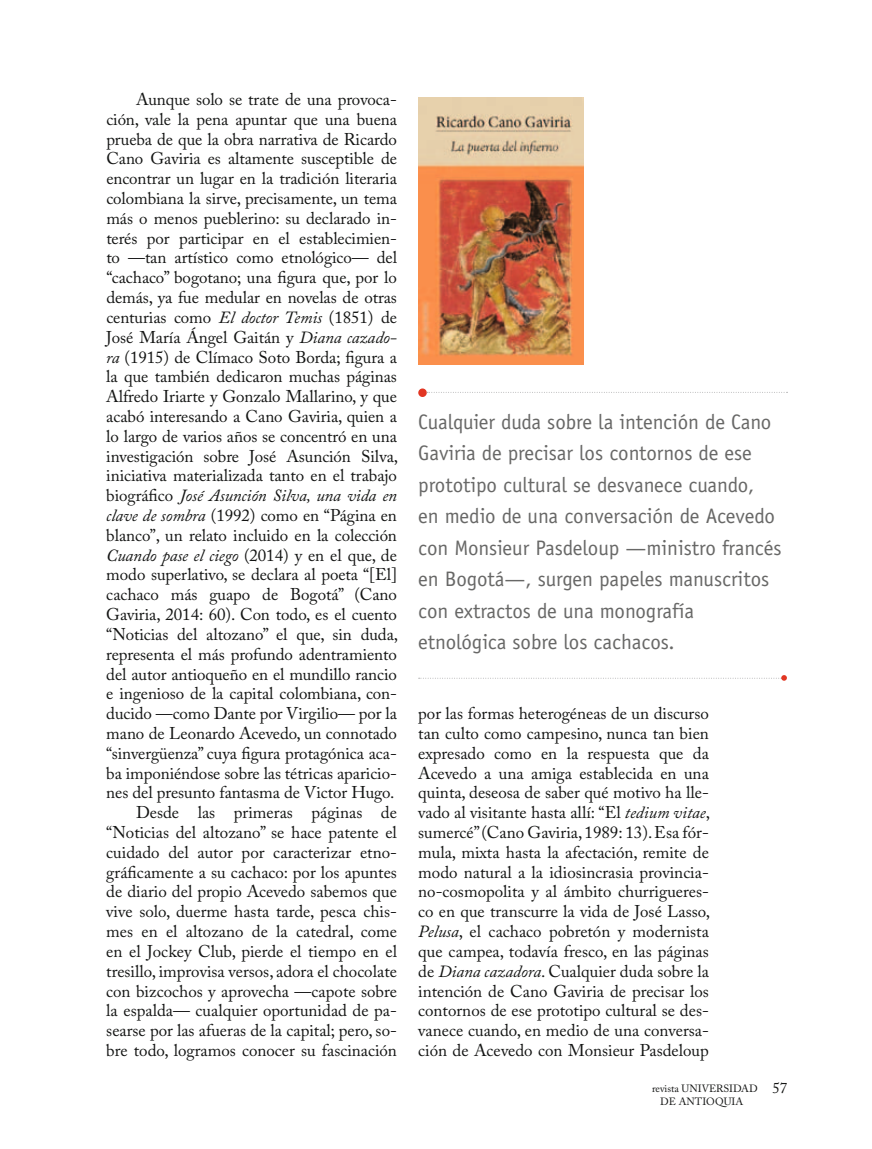
<style>
.page{position:relative;width:872px;height:1149px;background:#fff}
.page>*{position:absolute;margin:0;border:0;box-sizing:border-box;transform-origin:0 0}
.t1{font:21px/31.5px "Officina Sans";letter-spacing:-.005em;color:#686867}
.t2{font:16.95px/19.8px "Adobe Caslon Pro";letter-spacing:-.005em;color:#131413;text-align:right}
.t3{font:15px "Adobe Caslon Pro";color:#131413}
.t4{font:10.5px/12.6px "Adobe Caslon Pro";color:#131413;text-align:center}
.s1{font-style:italic}
</style>
<div class="page">
<div style="left:418px;top:388px;width:9px;height:9px;background:#e23623;border-radius:50%"></div>
<svg style="left:427px;top:392px;width:360px;height:1px"></svg>
<svg style="left:418px;top:675px;width:369px;height:5px"></svg>
<img style="left:418px;top:97px;width:166px;height:267px">
<p class="t2" style="left:106px;top:89px;width:293px">Aunque solo se trate de una provoca&shy;ción, vale la pena apuntar que una buena prueba de que la obra narrativa de Ricardo Cano Gaviria es altamente susceptible de encontrar un lugar en la tradición literaria colombiana la sirve, precisamente, un tema más o menos pueblerino: su declarado in&shy;terés por participar en el establecimien&shy;to —tan artístico como etnológico— del “cachaco” bogotano; una figura que, por lo demás, ya fue medular en novelas de otras centurias como <span class="s1">El doctor Temis</span> (1851) de José María Ángel Gaitán y <span class="s1">Diana cazado&shy;ra</span> (1915) de Clímaco Soto Borda; figura a la que también dedicaron muchas páginas Alfredo Iriarte y Gonzalo Mallarino, y que acabó interesando a Cano Gaviria, quien a lo largo de varios años se concentró en una investigación sobre José Asunción Silva, iniciativa materializada tanto en el trabajo biográfico <span class="s1">José Asunción Silva, una vida en clave de sombra</span> (1992) como en “Página en blanco”, un relato incluido en la colección <span class="s1">Cuando pase el ciego</span> (2014) y en el que, de modo superlativo, se declara al poeta “[El] cachaco más guapo de Bogotá” (Cano Gaviria, 2014: 60). Con todo, es el cuento “Noticias del altozano” el que, sin duda, representa el más profundo adentramiento del autor antioqueño en el mundillo rancio e ingenioso de la capital colombiana, con&shy;ducido —como Dante por Virgilio— por la mano de Leonardo Acevedo, un connotado “sinvergüenza” cuya figura protagónica aca&shy;ba imponiéndose sobre las tétricas aparicio&shy;nes del presunto fantasma de Victor Hugo.<br>Desde las primeras páginas de “Noticias del altozano” se hace patente el cuidado del autor por caracterizar etno&shy;gráficamente a su cachaco: por los apuntes de diario del propio Acevedo sabemos que vive solo, duerme hasta tarde, pesca chis&shy;mes en el altozano de la catedral, come en el Jockey Club, pierde el tiempo en el tresillo, improvisa versos, adora el chocolate con bizcochos y aprovecha —capote sobre la espalda— cualquier oportunidad de pa&shy;searse por las afueras de la capital; pero, so&shy;bre todo, logramos conocer su fascinación</p>
<p class="t1" style="left:418px;top:405px;width:365px">Cualquier duda sobre la intención de Cano Gaviria de precisar los contornos de ese prototipo cultural se desvanece cuando,<br>en medio de una conversación de Acevedo con Monsieur Pasdeloup —ministro francés en Bogotá—, surgen papeles manuscritos con extractos de una monografía etnológica sobre los cachacos.</p>
<p class="t2" style="left:418px;top:703px;width:293px;text-align:justify">por las formas heterogéneas de un discurso tan culto como campesino, nunca tan bien expresado como en la respuesta que da Acevedo a una amiga establecida en una quinta, deseosa de saber qué motivo ha lle&shy;vado al visitante hasta allí: “El <span class="s1">tedium vitae</span>, sumercé” (Cano Gaviria, 1989: 13). Esa fór&shy;mula, mixta hasta la afectación, remite de modo natural a la idiosincrasia provincia&shy;no-cosmopolita y al ámbito churrigueres&shy;co en que transcurre la vida de José Lasso, <span class="s1">Pelusa</span>, el cachaco pobretón y modernista que campea, todavía fresco, en las páginas de <span class="s1">Diana cazadora</span>. Cualquier duda sobre la intención de Cano Gaviria de precisar los contornos de ese prototipo cultural se des&shy;vanece cuando, en medio de una conversa&shy;ción de Acevedo con Monsieur Pasdeloup</p>
<p class="t4" style="left:652px;top:1082px;width:107px">revista UNIVERSIDAD<br>DE ANTIOQUIA</p>
<p class="t3" style="left:772px;top:1078px;width:16px">57</p>
</div>
